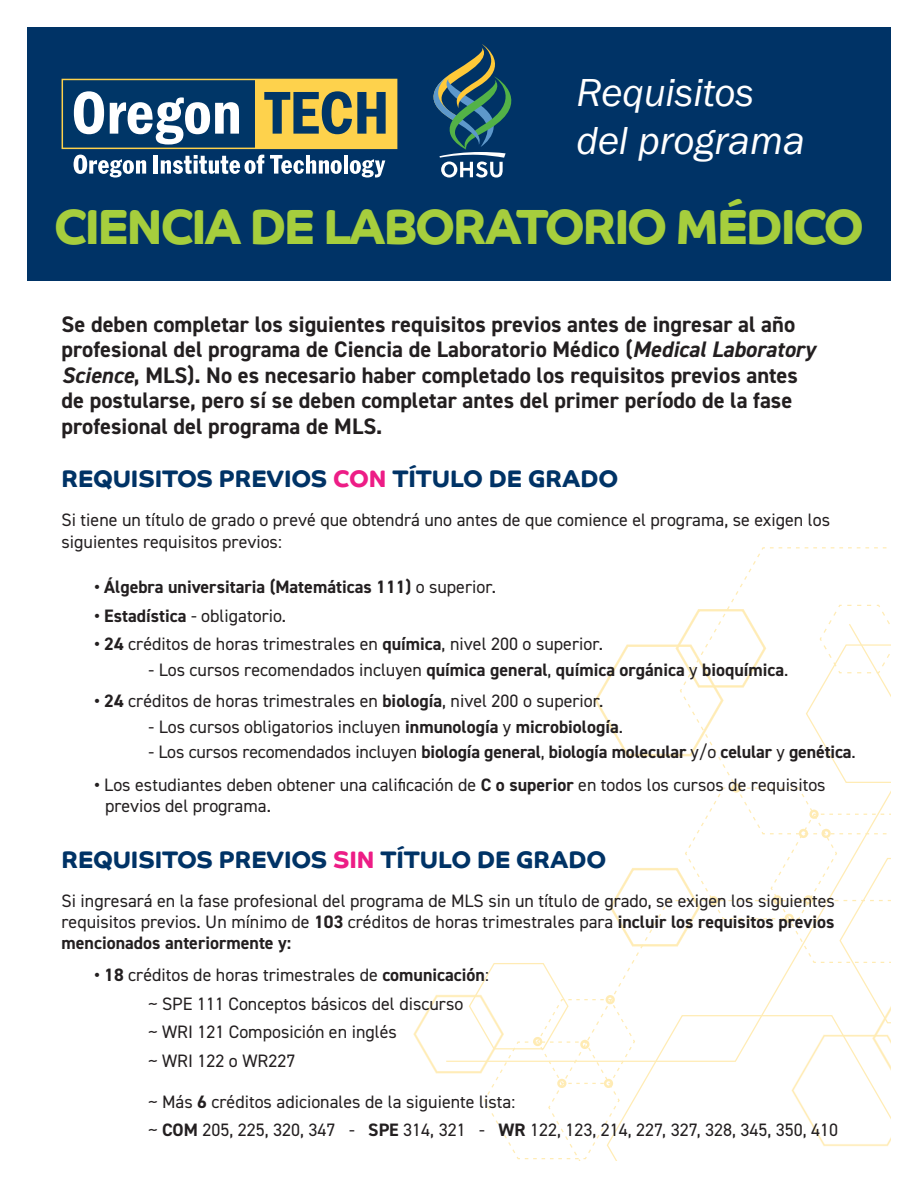
<style>
.page{position:relative;width:918px;height:1188px;background:#fff}
.page>*{position:absolute;margin:0;border:0;box-sizing:border-box;transform-origin:0 0}
.t1{font:700 49.5px "Co Headline";letter-spacing:-.04em;color:#a6ce3d}
.t2{font:40.5px/48.6px "Franklin Gothic URW Boo Ita";color:#fff}
.t3{font:700 24px "Co Headline";color:#036}
.t4{font:700 22.5px/25.5px "DIN2014";color:#231f20}
.t5{font:18px/21px "DIN2014";color:#231f20}
.t6{font:700 18px "DIN2014";color:#231f20}
.s1{font-style:italic}
.s2{color:#ed1d86}
.s3{font-weight:400}
.s4{font-weight:700}
</style>
<div class="page">
<svg style="left:413px;top:547px;width:478px;height:614px"></svg>
<div style="left:27px;top:27px;width:864px;height:254px;background:#036"></div>
<svg style="left:74px;top:155px;width:72px;height:23px"></svg>
<hr style="left:154px;top:155px;width:4px;height:19px;background:#fff">
<svg style="left:161px;top:155px;width:103px;height:19px"></svg>
<svg style="left:270px;top:155px;width:72px;height:19px"></svg>
<hr style="left:344px;top:155px;width:4px;height:19px;background:#fff">
<svg style="left:350px;top:159px;width:35px;height:19px"></svg>
<svg style="left:62px;top:79px;width:335px;height:70px"></svg>
<svg style="left:434px;top:44px;width:77px;height:134px"></svg>
<p class="t2" style="left:576px;top:67px;width:230px">Requisitos del programa</p>
<p class="t1" style="left:54px;top:198px;width:811px">CIENCIA DE LABORATORIO MÉDICO</p>
<p class="t4" style="left:62px;top:311px;width:755px">Se deben completar los siguientes requisitos previos antes de ingresar al año profesional del programa de Ciencia de Laboratorio Médico (<span class="s1">Medical Laboratory Science</span>, MLS). No es necesario haber completado los requisitos previos antes de postularse, pero sí se deben completar antes del primer período de la fase profesional del programa de MLS.</p>
<p class="t3" style="left:62px;top:464px;width:558px">REQUISITOS PREVIOS <span class="s2">CON</span> TÍTULO DE GRADO</p>
<p class="t5" style="left:62px;top:509px;width:770px;line-height:21.6px">Si tiene un título de grado o prevé que obtendrá uno antes de que comience el programa, se exigen los siguientes requisitos previos:</p>
<p class="t6" style="left:94px;top:575px;width:403px">• Álgebra universitaria (Matemáticas 111) <span class="s3">o superior.</span></p>
<p class="t5" style="left:94px;top:605px;width:193px"><span class="s4">• Estadística</span> - obligatorio.</p>
<p class="t5" style="left:94px;top:633px;width:510px"><span class="s4">• 24</span> créditos de horas trimestrales en <span class="s4">química</span>, nivel 200 o superior.</p>
<p class="t6" style="left:148px;top:657px;width:641px"><span class="s3">- Los cursos recomendados incluyen</span> química general<span class="s3">,</span> química orgánica <span class="s3">y</span> bioquímica<span class="s3">.</span></p>
<p class="t5" style="left:94px;top:690px;width:511px"><span class="s4">• 24</span> créditos de horas trimestrales en <span class="s4">biología</span>, nivel 200 o superior.</p>
<p class="t5" style="left:148px;top:716px;width:476px">- Los cursos obligatorios incluyen <span class="s4">inmunología</span> y <span class="s4">microbiología</span>.</p>
<p class="t6" style="left:148px;top:740px;width:709px"><span class="s3">- Los cursos recomendados incluyen</span> biología general<span class="s3">,</span> biología molecular <span class="s3">y/o</span> celular <span class="s3">y</span> genética<span class="s3">.</span></p>
<p class="t5" style="left:105px;top:773px;width:722px;text-indent:-10px"><span class="s4">•</span> Los estudiantes deben obtener una calificación de <span class="s4">C o superior</span> en todos los cursos de requisitos previos del programa.</p>
<p class="t3" style="left:62px;top:846px;width:546px">REQUISITOS PREVIOS <span class="s2">SIN</span> TÍTULO DE GRADO</p>
<p class="t5" style="left:62px;top:890px;width:775px;text-align:justify">Si ingresará en la fase profesional del programa de MLS sin un título de grado, se exigen los siguientes requisitos previos. Un mínimo de <span class="s4">103</span> créditos de horas trimestrales para <span class="s4">incluir los requisitos previos mencionados anteriormente y:</span></p>
<p class="t5" style="left:94px;top:964px;width:396px"><span class="s4">• 18</span> créditos de horas trimestrales de <span class="s4">comunicación</span>:</p>
<p class="t5" style="left:148px;top:992px;width:316px">~ SPE 111 Conceptos básicos del discurso</p>
<p class="t5" style="left:148px;top:1021px;width:250px">~ WRI 121 Composición en inglés</p>
<p class="t5" style="left:148px;top:1049px;width:148px">~ WRI 122 o WR227</p>
<p class="t5" style="left:148px;top:1091px;width:368px">~ Más <span class="s4">6</span> créditos adicionales de la siguiente lista:</p>
<p class="t5" style="left:148px;top:1119px;width:691px">~ <span class="s4">COM</span> 205, 225, 320, 347 - <span class="s4">SPE</span> 314, 321 - <span class="s4">WR</span> 122, 123, 214, 227, 327, 328, 345, 350, 410</p>
</div>
